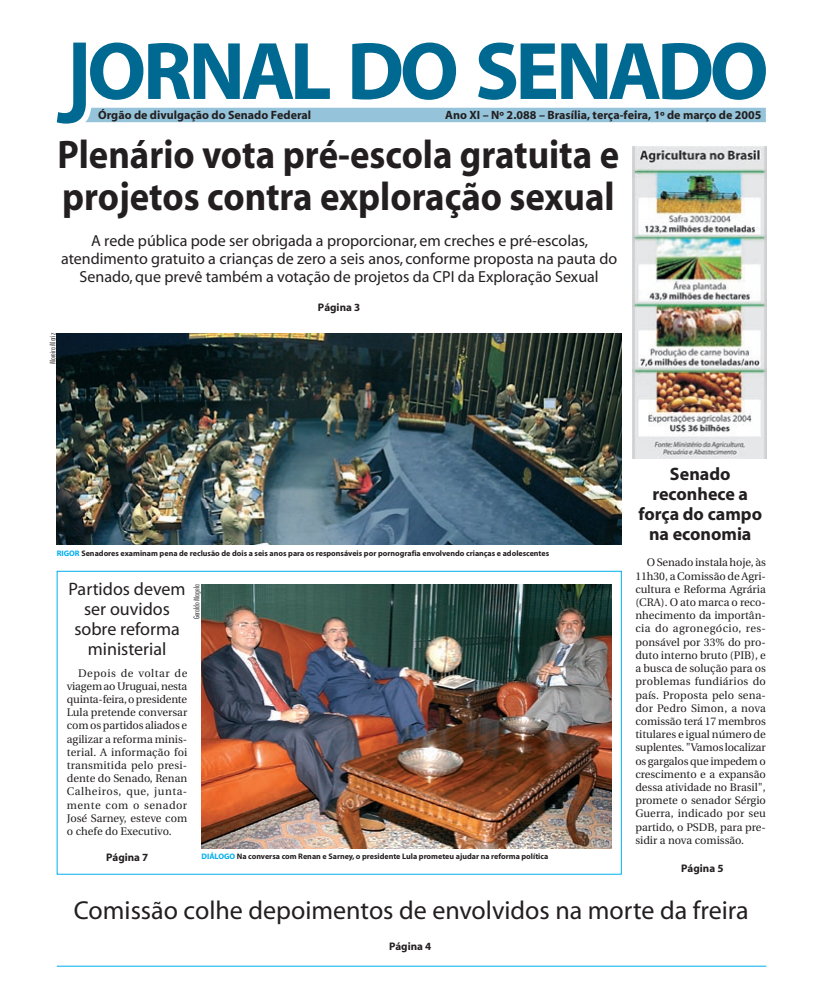
<style>
.page{position:relative;width:823px;height:1007px;background:#fff}
.page>*{position:absolute;margin:0;border:0;box-sizing:border-box;transform-origin:0 0}
.t1{font:700 40px/42px "Myriad";color:#231f20;scale:.92 1}
.t2{font:26px "Myriad";color:#231f20}
.t3{font:18px/20px "Myriad";color:#231f20;text-align:center}
.t4{font:700 18px/20px "Myriad";color:#231f20;text-align:center}
.t5{font:16px/18px "Myriad";color:#231f20;text-align:center}
.t6{font:700 12px "Myriad";color:#231f20}
.t7{font:11px/13.2px "Utopia";color:#231f20;text-align:justify}
.t8{font:700 11px "Myriad";color:#231f20}
.t9{font:700 8px "Myriad";color:#231f20}
.t10{font:300 condensed 8px "Futura BT";color:#231f20}
.s1{color:#00aeef}
</style>
<div class="page">
<svg style="left:57px;top:43px;width:708px;height:80px"></svg>
<hr style="left:57px;top:965px;width:708px;height:1px;background:#00aeef">
<div style="left:57px;top:570px;width:564px;height:304px;border:1px solid #00aeef"></div>
<img style="left:201px;top:584px;width:410px;height:264px">
<img style="left:632px;top:147px;width:133px;height:311px">
<img style="left:57px;top:333px;width:564px;height:211px">
<p class="t6" style="left:98px;top:108px;width:214px">Órgão de divulgação do Senado Federal</p>
<p class="t6" style="left:445px;top:108px;width:317px">Ano XI – Nº 2.088 – Brasília, terça-feira, 1º de março de 2005</p>
<h1 class="t1" style="left:57px;top:135px;width:611px">Plenário vota pré-escola gratuita e projetos contra exploração sexual</h1>
<h3 class="t5" style="left:61px;top:232px;width:557px">A rede pública pode ser obrigada a proporcionar, em creches e pré-escolas, atendimento gratuito a crianças de zero a seis anos, conforme proposta na pauta do<br>Senado, que prevê também a votação de projetos da CPI da Exploração Sexual</h3>
<p class="t8" style="left:318px;top:302px;width:44px">Página 3</p>
<p class="t10" style="left:48px;top:364px;width:32px;rotate:-90deg">Moreira Mariz</p>
<h3 class="t4" style="left:638px;top:464px;width:125px">Senado reconhece a força do campo na economia</h3>
<p class="t7" style="left:635px;top:556px;width:132px;text-indent:11px">O Senado instala hoje, às 11h30, a Comissão de Agri&shy;cultura e Reforma Agrária (CRA). O ato marca o reco&shy;nhecimento da importân&shy;cia do agronegócio, res&shy;ponsável por 33% do pro&shy;duto interno bruto (PIB), e a busca de solução para os problemas fundiários do país. Proposta pelo sena&shy;dor Pedro Simon, a nova comissão terá 17 membros titulares e igual número de suplentes. "Vamos localizar os gargalos que impedem o crescimento e a expansão dessa atividade no Brasil", promete o senador Sérgio Guerra, indicado por seu partido, o PSDB, para pre&shy;sidir a nova comissão.</p>
<p class="t9" style="left:57px;top:549px;width:493px"><span class="s1">RIGOR</span> Senadores examinam pena de reclusão de dois a seis anos para os responsáveis por pornografia envolvendo crianças e adolescentes</p>
<h3 class="t3" style="left:68px;top:579px;width:118px">Partidos devem ser ouvidos sobre reforma ministerial</h3>
<p class="t10" style="left:192px;top:619px;width:37px;rotate:-90deg">Geraldo Magela</p>
<p class="t7" style="left:67px;top:666px;width:122px;text-indent:11px">Depois de voltar de viagem ao Uruguai, nesta quinta-feira, o presidente Lula pretende conversar com os partidos aliados e agilizar a reforma minis&shy;terial. A informação foi transmitida pelo presi&shy;dente do Senado, Renan Calheiros, que, junta&shy;mente com o senador José Sarney, esteve com o chefe do Executivo.</p>
<p class="t8" style="left:106px;top:851px;width:44px">Página 7</p>
<p class="t9" style="left:201px;top:851px;width:348px"><span class="s1">DIÁLOGO</span> Na conversa com Renan e Sarney, o presidente Lula prometeu ajudar na reforma política</p>
<h2 class="t2" style="left:74px;top:897px;width:676px">Comissão colhe depoimentos de envolvidos na morte da freira</h2>
<p class="t8" style="left:389px;top:940px;width:44px">Página 4</p>
<p class="t8" style="left:680px;top:862px;width:44px">Página 5</p>
</div>
